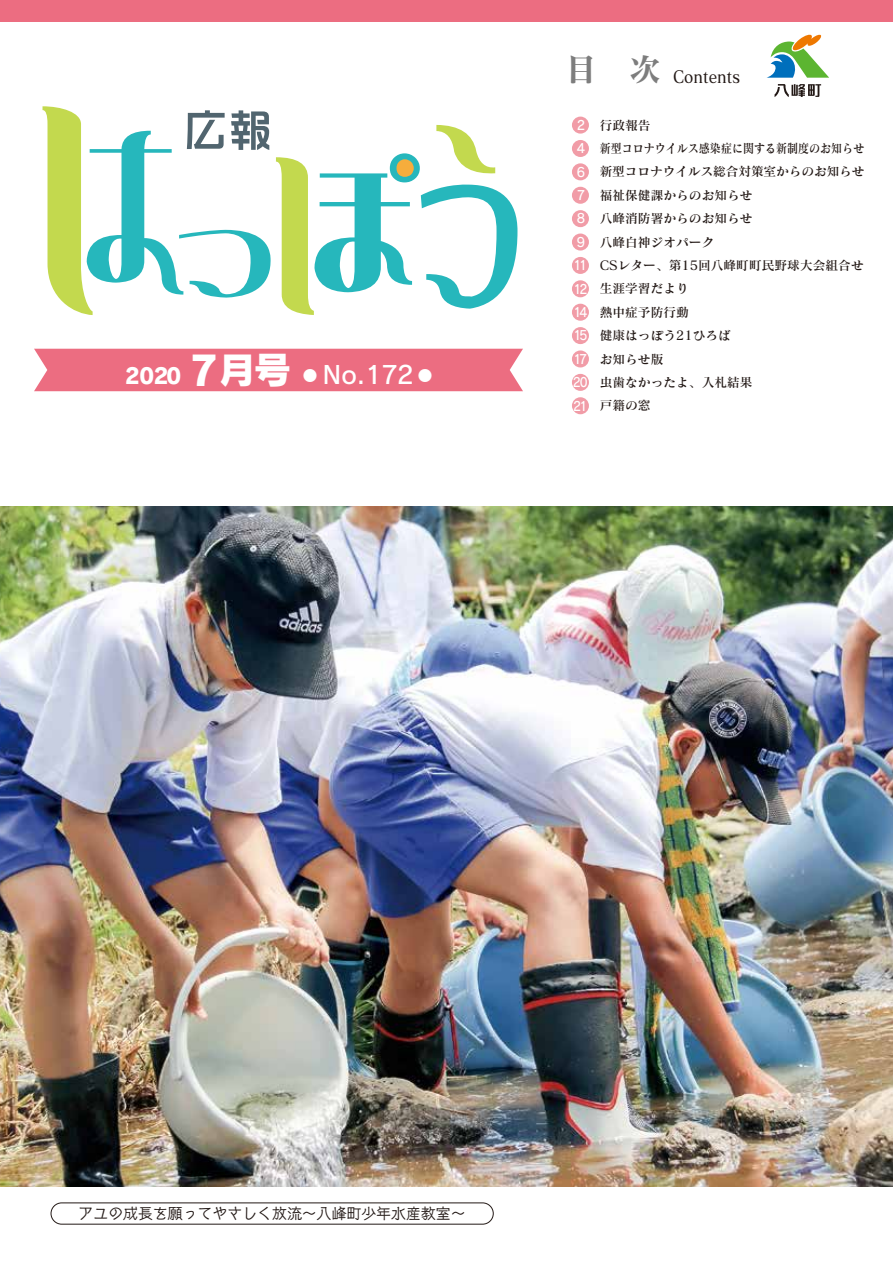
<style>
.page{position:relative;width:893px;height:1263px;background:#fff}
.page>*{position:absolute;margin:0;border:0;box-sizing:border-box;transform-origin:0 0}
.t1{font:24.3px "Rodin Pro DB";color:#fff}
.t2{font:21.3px "Rodin Pro EB";color:#fff}
.t3{font:16.95px "Matisse Pro DB";color:#221815;scale:.88 1}
.t4{font:14.85px "New Cinema A Std D";color:#221815}
.t5{font:12.75px/23.4px "Matisse Pro DB";color:#221815}
.t6{font:12.75px/23.4px "Rodin Pro DB";letter-spacing:-.165em;color:#fff;scale:.95 1}
.s1{font-size:40.35px}
.s2{font-size:37.5px}
.s3{font-size:14.7px}
.s4{font-family:"Matisse Pro B";font-size:31.95px;color:#7d7d7d}
</style>
<div class="page">
<img style="left:0;top:506px;width:893px;height:680px">
<div style="left:572px;top:117px;width:17px;height:17px;background:#f19ca7;border-radius:50%"></div>
<div style="left:572px;top:140px;width:17px;height:17px;background:#f19ca7;border-radius:50%"></div>
<div style="left:572px;top:163px;width:17px;height:17px;background:#f19ca7;border-radius:50%"></div>
<div style="left:572px;top:187px;width:17px;height:17px;background:#f19ca7;border-radius:50%"></div>
<div style="left:572px;top:210px;width:17px;height:17px;background:#f19ca7;border-radius:50%"></div>
<div style="left:572px;top:234px;width:17px;height:17px;background:#f19ca7;border-radius:50%"></div>
<div style="left:572px;top:257px;width:17px;height:17px;background:#f19ca7;border-radius:50%"></div>
<div style="left:572px;top:280px;width:17px;height:17px;background:#f19ca7;border-radius:50%"></div>
<div style="left:572px;top:304px;width:17px;height:17px;background:#f19ca7;border-radius:50%"></div>
<div style="left:572px;top:327px;width:17px;height:17px;background:#f19ca7;border-radius:50%"></div>
<div style="left:572px;top:374px;width:17px;height:17px;background:#f19ca7;border-radius:50%"></div>
<div style="left:572px;top:397px;width:17px;height:17px;background:#f19ca7;border-radius:50%"></div>
<div style="left:572px;top:350px;width:17px;height:17px;background:#f19ca7;border-radius:50%"></div>
<svg style="left:774px;top:84px;width:47px;height:13px"></svg>
<svg style="left:767px;top:34px;width:62px;height:44px"></svg>
<svg style="left:43px;top:106px;width:474px;height:209px"></svg>
<div style="left:0;top:0;width:893px;height:21px;background:#ec6d81"></div>
<div style="left:34px;top:349px;width:489px;height:42px;background:#ec6d81"></div>
<div style="left:51px;top:1202px;width:443px;height:22px;border:1px solid #221815;border-radius:11px"></div>
<h2 class="t2" style="left:125px;top:361px;width:168px">2020 <span class="s1">7</span><span class="s2">月号</span></h2>
<h1 class="t1" style="left:303px;top:359px;width:131px"><span class="s3">●</span> No.172 <span class="s3">●</span></h1>
<h3 class="t3" style="left:565px;top:66px;width:200px"><span class="s4">目　次</span> Contents</h3>
<p class="t5" style="left:600px;top:113px;width:266px">行政報告<br>新型コロナウイルス感染症に関する新制度のお知らせ新型コロナウイルス総合対策室からのお知らせ福祉保健課からのお知らせ<br>八峰消防署からのお知らせ<br>八峰白神ジオパーク<br>CSレター、第15回八峰町町民野球大会組合せ生涯学習だより<br>熱中症予防行動<br>健康はっぽう21ひろば<br>お知らせ版<br>虫歯なかったよ、入札結果<br>戸籍の窓</p>
<p class="t6" style="left:573px;top:113px;width:17px">2<br>4<br>6<br>7<br>8<br>9<br>11<br>12<br>14<br>15<br>17<br>20<br>21</p>
<p class="t4" style="left:79px;top:1202px;width:388px">アユの成長を願ってやさしく放流～八峰町少年水産教室～</p>
</div>
